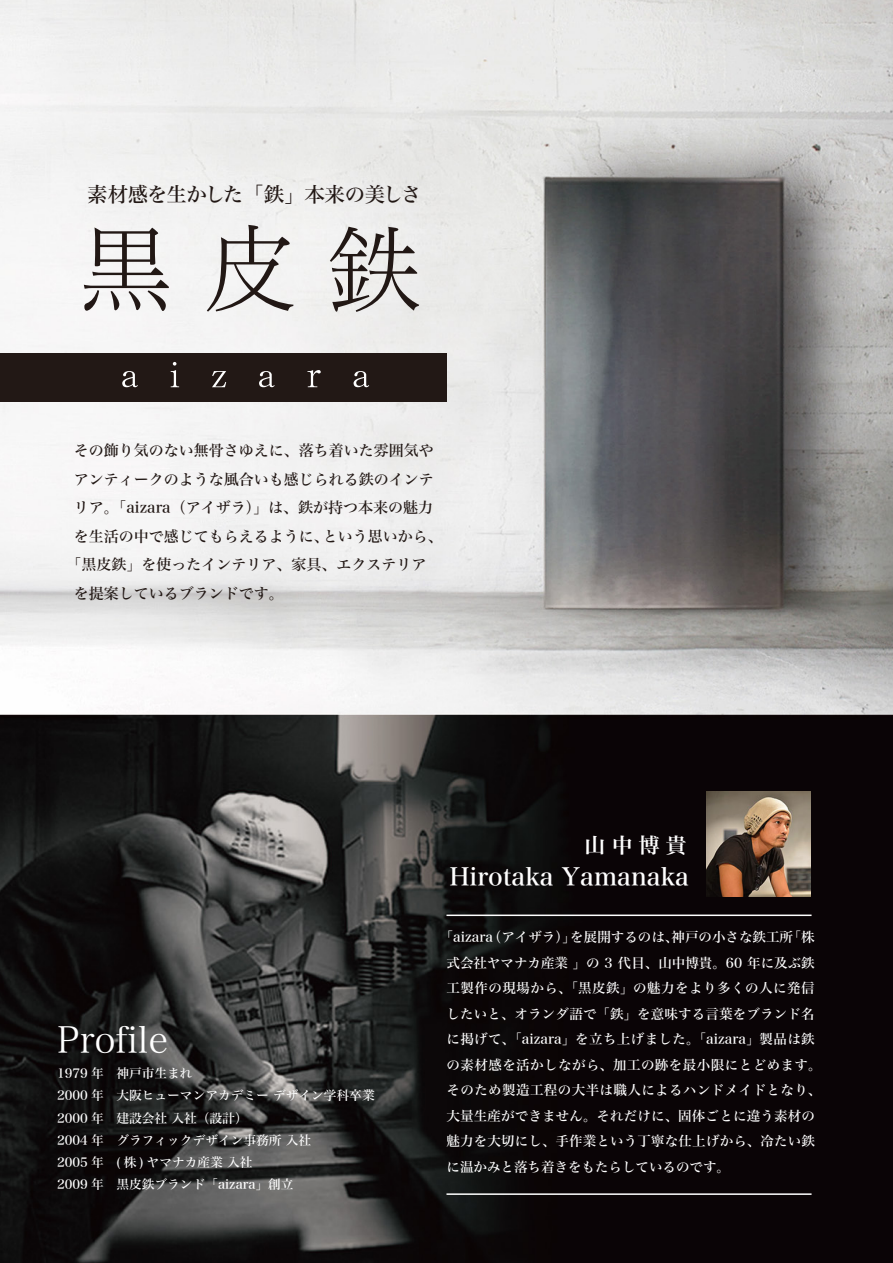
<style>
.page{position:relative;width:893px;height:1263px;background:#fff}
.page>*{position:absolute;margin:0;border:0;box-sizing:border-box;transform-origin:0 0}
.t1{font:95.4px "Hira Min DS W2";color:#221815}
.t2{font:36.75px "Hira Min DS W2";color:#fff}
.t3{font:24.6px "Hira Min DS W5";color:#fff}
.t4{font:20.85px "Hira Min DS W6";color:#fff}
.t5{font:20.4px "Hira Min DS W5";letter-spacing:-.035em;color:#221815}
.t6{font:15px "Hira Min DS W5";color:#221815}
.t7{font:13.5px/25.5px "Hira Min DS W5";letter-spacing:.015em;color:#fff}
.t8{font:12.75px/22.2px "Hira Min DS W5";color:#fff}
</style>
<div class="page">
<img style="left:0;top:0;width:893px;height:1263px">
<div style="left:0;top:353px;width:446px;height:49px;background:#221815"></div>
<svg style="left:122px;top:371px;width:16px;height:16px"></svg>
<svg style="left:171px;top:362px;width:8px;height:25px"></svg>
<svg style="left:212px;top:371px;width:14px;height:16px"></svg>
<svg style="left:259px;top:371px;width:16px;height:16px"></svg>
<svg style="left:307px;top:370px;width:14px;height:17px"></svg>
<svg style="left:354px;top:371px;width:15px;height:16px"></svg>
<hr style="left:446px;top:914px;width:365px;height:2px;background:#fff">
<hr style="left:446px;top:1193px;width:365px;height:2px;background:#fff">
<img style="left:706px;top:792px;width:105px;height:104px">
<h3 class="t5" style="left:87px;top:182px;width:336px">素材感を生かした「鉄」本来の美しさ</h3>
<h1 class="t1" style="left:78px;top:212px;width:345px">黒皮鉄</h1>
<p class="t6" style="left:74px;top:441px;width:362px">その飾り気のない無骨さゆえに、落ち着いた雰囲気や</p>
<p class="t6" style="left:74px;top:470px;width:362px">アンティークのような風合いも感じられる鉄のインテ</p>
<p class="t6" style="left:74px;top:498px;width:361px">リア。「aizara（アイザラ）」は、鉄が持つ本来の魅力</p>
<p class="t6" style="left:74px;top:527px;width:370px">を生活の中で感じてもらえるように、という思いから、</p>
<p class="t6" style="left:66px;top:555px;width:362px">「黒皮鉄」を使ったインテリア、家具、エクステリア</p>
<p class="t6" style="left:74px;top:584px;width:211px">を提案しているブランドです。</p>
<h2 class="t2" style="left:57px;top:1017px;width:112px">Profile</h2>
<p class="t8" style="left:57px;top:1062px;width:319px">1979 年　神戸市生まれ<br>2000 年　大阪ヒューマンアカデミー デザイン学科卒業<br>2000 年　建設会社 入社（設計）<br>2004 年　グラフィックデザイン事務所 入社<br>2005 年　( 株 ) ヤマナカ産業 入社<br>2009 年　黒皮鉄ブランド「aizara」創立</p>
<h3 class="t4" style="left:585px;top:832px;width:104px">山中博貴</h3>
<h3 class="t3" style="left:449px;top:861px;width:241px">Hirotaka Yamanaka</h3>
<p class="t7" style="left:446px;top:924px;width:377px;text-indent:-7px">「aizara（アイザラ）」を展開するのは、神戸の小さな鉄工所「株式会社ヤマナカ産業 」の 3 代目、山中博貴。60 年に及ぶ鉄工製作の現場から、「黒皮鉄」の魅力をより多くの人に発信したいと、オランダ語で「鉄」を意味する言葉をブランド名に掲げて、「aizara」を立ち上げました。「aizara」製品は鉄の素材感を活かしながら、加工の跡を最小限にとどめます。そのため製造工程の大半は職人によるハンドメイドとなり、大量生産ができません。それだけに、固体ごとに違う素材の魅力を大切にし、手作業という丁寧な仕上げから、冷たい鉄に温かみと落ち着きをもたらしているのです。</p>
</div>
